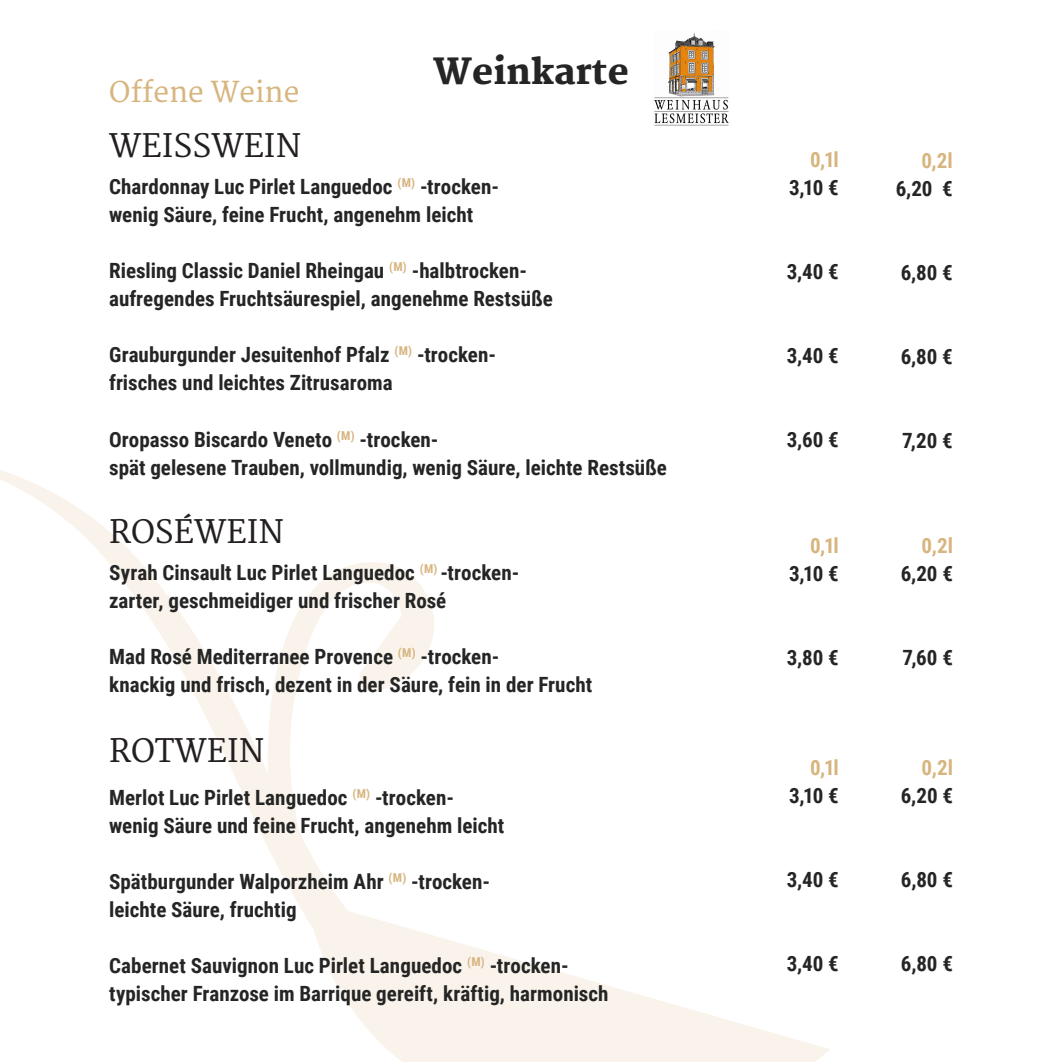
<style>
.page{position:relative;width:1062px;height:1062px;background:#fff}
.page>*{position:absolute;margin:0;border:0;box-sizing:border-box;transform-origin:0 0}
.t1{font:800 35px "Merriweather";color:#242524}
.t2{font:31.5px "Merriweather";color:#231f20}
.t3{font:28px "Merriweather";color:#d7b57f}
.t4{font:700 21px/28px "Roboto Condensed";color:#242524}
.t5{font:700 21px "Roboto Condensed";letter-spacing:-.025em;color:#d7b57f}
</style>
<div class="page">
<svg style="left:0;top:470px;width:830px;height:592px"></svg>
<img style="left:654px;top:32px;width:75px;height:94px">
<h3 class="t3" style="left:109px;top:76px;width:192px">Offene Weine</h3>
<h2 class="t2" style="left:109px;top:128px;width:194px">WEISSWEIN</h2>
<h1 class="t1" style="left:433px;top:51px;width:197px">Weinkarte</h1>
<p class="t4" style="left:109px;top:172px;width:391px">Chardonnay Luc Pirlet Languedoc <sup>(M)</sup> -trocken&shy;wenig Säure, feine Frucht, angenehm leicht</p>
<p class="t4" style="left:109px;top:256px;width:445px">Riesling Classic Daniel Rheingau <sup>(M)</sup> -halbtrocken&shy;aufregendes Fruchtsäurespiel, angenehme Restsüße</p>
<p class="t4" style="left:109px;top:340px;width:388px">Grauburgunder Jesuitenhof Pfalz <sup>(M)</sup> -trocken&shy;frisches und leichtes Zitrusaroma</p>
<p class="t4" style="left:109px;top:424px;width:559px">Oropasso Biscardo Veneto <sup>(M)</sup> -trocken-<br>spät gelesene Trauben, vollmundig, wenig Säure, leichte Restsüße</p>
<h2 class="t2" style="left:109px;top:514px;width:176px">ROSÉWEIN</h2>
<p class="t4" style="left:109px;top:558px;width:411px">Syrah Cinsault Luc Pirlet Languedoc <sup>(M)</sup> -trocken&shy;zarter, geschmeidiger und frischer Rosé</p>
<p class="t4" style="left:109px;top:642px;width:484px">Mad Rosé Mediterranee Provence <sup>(M)</sup> -trocken-<br>knackig und frisch, dezent in der Säure, fein in der Frucht</p>
<h2 class="t2" style="left:109px;top:732px;width:157px">ROTWEIN</h2>
<p class="t4" style="left:109px;top:782px;width:397px">Merlot Luc Pirlet Languedoc <sup>(M)</sup> -trocken&shy;wenig Säure und feine Frucht, angenehm leicht</p>
<p class="t4" style="left:109px;top:866px;width:382px">Spätburgunder Walporzheim Ahr <sup>(M)</sup> -trocken&shy;leichte Säure, fruchtig</p>
<p class="t4" style="left:109px;top:950px;width:501px">Cabernet Sauvignon Luc Pirlet Languedoc <sup>(M)</sup> -trocken&shy;typischer Franzose im Barrique gereift, kräftig, harmonisch</p>
<p class="t5" style="left:810px;top:145px;width:30px">0,1l</p>
<p class="t4" style="left:789px;top:173px;width:51px">3,10 €</p>
<p class="t5" style="left:921px;top:145px;width:33px">0,2l</p>
<p class="t4" style="left:895px;top:173px;width:59px">6,20 €</p>
<p class="t4" style="left:786px;top:257px;width:54px">3,40 €</p>
<p class="t4" style="left:900px;top:257px;width:54px">6,80 €</p>
<p class="t4" style="left:786px;top:341px;width:54px">3,40 €</p>
<p class="t4" style="left:900px;top:341px;width:54px">6,80 €</p>
<p class="t4" style="left:787px;top:425px;width:54px">3,60 €</p>
<p class="t4" style="left:902px;top:425px;width:52px">7,20 €</p>
<p class="t5" style="left:810px;top:531px;width:30px">0,1l</p>
<p class="t4" style="left:789px;top:559px;width:51px">3,10 €</p>
<p class="t5" style="left:921px;top:531px;width:33px">0,2l</p>
<p class="t4" style="left:900px;top:559px;width:54px">6,20 €</p>
<p class="t4" style="left:787px;top:643px;width:54px">3,80 €</p>
<p class="t4" style="left:902px;top:643px;width:52px">7,60 €</p>
<p class="t5" style="left:810px;top:753px;width:30px">0,1l</p>
<p class="t4" style="left:789px;top:780px;width:51px">3,10 €</p>
<p class="t5" style="left:921px;top:753px;width:33px">0,2l</p>
<p class="t4" style="left:900px;top:780px;width:54px">6,20 €</p>
<p class="t4" style="left:786px;top:864px;width:54px">3,40 €</p>
<p class="t4" style="left:901px;top:864px;width:54px">6,80 €</p>
<p class="t4" style="left:786px;top:948px;width:54px">3,40 €</p>
<p class="t4" style="left:901px;top:948px;width:54px">6,80 €</p>
</div>
